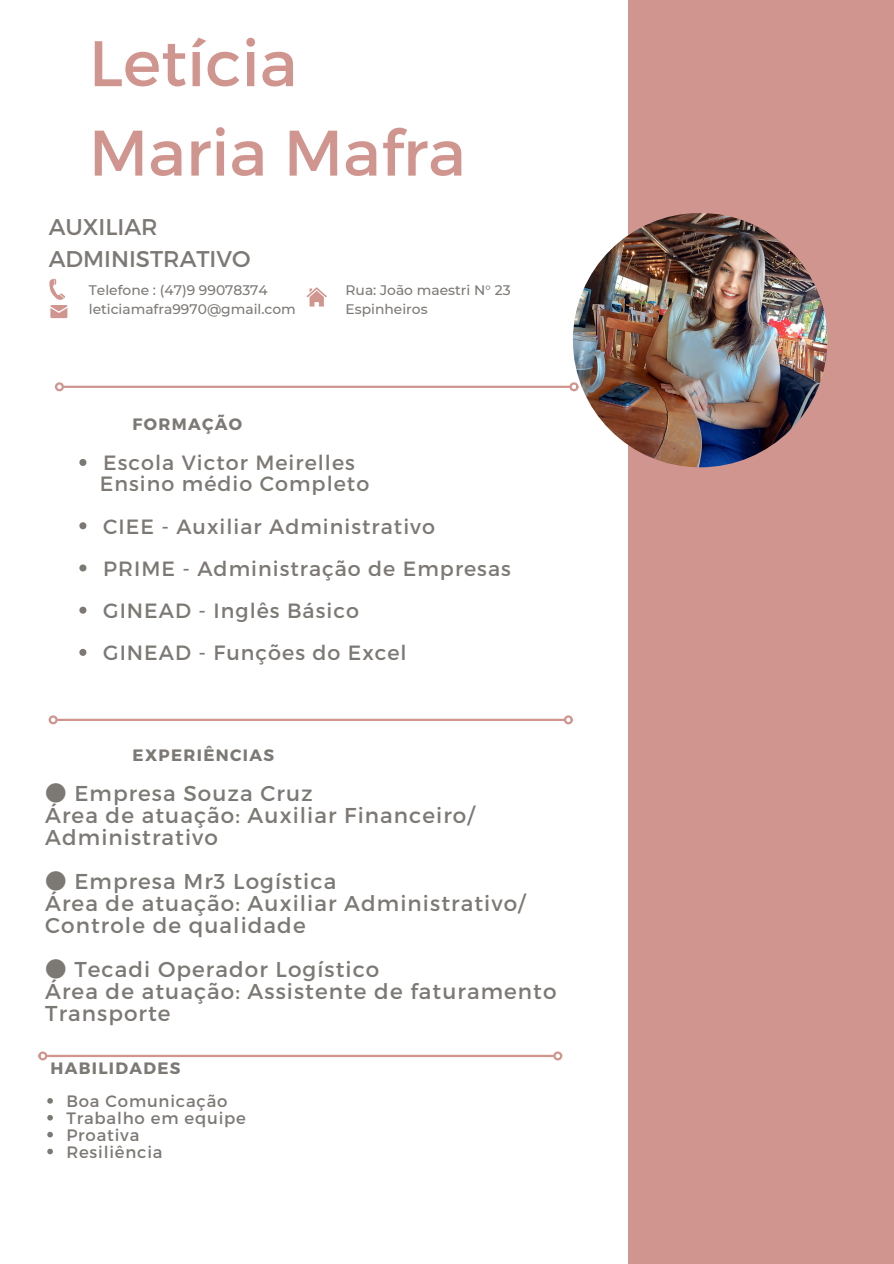
<style>
.page{position:relative;width:894px;height:1264px;background:#fff}
.page>*{position:absolute;margin:0;border:0;box-sizing:border-box;transform-origin:0 0}
.t1{font:64.2px/89.4px "Montserrat";color:#d1958f}
.t2{font:22.8px/31.5px "Montserrat";color:#7c7975}
.t3{font:21.45px/22px "Montserrat";letter-spacing:.05em;color:#7c7975}
.t4{font:20.55px "Montserrat";letter-spacing:.05em;color:#7c7975}
.t5{font:16.5px "Montserrat";letter-spacing:.05em;color:#7c7975}
.t6{font:700 16.5px "Montserrat";letter-spacing:.08em;color:#7c7975}
.t7{font:500 13.8px "Montserrat";color:#7c7975}
.s1{font-family:"Noto Sans CJ Ksc"}
</style>
<div class="page">
<div style="left:627px;top:0;width:266px;height:1263px;background:#d1958f"></div>
<img style="left:572px;top:213px;width:255px;height:254px;border-radius:50%">
<svg style="left:49px;top:278px;width:18px;height:40px"></svg>
<svg style="left:306px;top:287px;width:21px;height:19px"></svg>
<svg style="left:79px;top:459px;width:7px;height:7px"></svg>
<svg style="left:79px;top:522px;width:7px;height:7px"></svg>
<svg style="left:79px;top:564px;width:7px;height:7px"></svg>
<svg style="left:79px;top:606px;width:7px;height:7px"></svg>
<svg style="left:79px;top:649px;width:7px;height:7px"></svg>
<svg style="left:47px;top:1098px;width:6px;height:5px"></svg>
<svg style="left:47px;top:1115px;width:6px;height:5px"></svg>
<svg style="left:47px;top:1131px;width:6px;height:6px"></svg>
<svg style="left:47px;top:1148px;width:6px;height:6px"></svg>
<hr style="left:63px;top:386px;width:507px;height:2px;background:#d1958f">
<div style="left:55px;top:382px;width:9px;height:9px;border:2px solid #d1958f;border-radius:50%"></div>
<div style="left:569px;top:382px;width:9px;height:9px;border:2px solid #d1958f;border-radius:50%"></div>
<hr style="left:57px;top:718px;width:507px;height:3px;background:#d1958f">
<div style="left:49px;top:715px;width:9px;height:9px;border:2px solid #d1958f;border-radius:50%"></div>
<div style="left:563px;top:715px;width:9px;height:9px;border:2px solid #d1958f;border-radius:50%"></div>
<hr style="left:47px;top:1054px;width:506px;height:3px;background:#d1958f">
<div style="left:38px;top:1051px;width:9px;height:9px;border:2px solid #d1958f;border-radius:50%"></div>
<div style="left:553px;top:1051px;width:9px;height:9px;border:2px solid #d1958f;border-radius:50%"></div>
<h2 class="t1" style="left:89px;top:15px;width:378px">Letícia<br>Maria Mafra</h2>
<p class="t2" style="left:49px;top:210px;width:203px">AUXILIAR<br>ADMINISTRATIVO</p>
<p class="t7" style="left:89px;top:281px;width:180px">Telefone : (47)9 99078374</p>
<p class="t7" style="left:89px;top:300px;width:208px">leticiamafra9970@gmail.com</p>
<p class="t7" style="left:345px;top:281px;width:166px">Rua: João maestri N° 23</p>
<p class="t7" style="left:345px;top:300px;width:83px">Espinheiros</p>
<p class="t6" style="left:133px;top:413px;width:111px">FORMAÇÃO</p>
<h3 class="t4" style="left:103px;top:449px;width:253px">Escola Victor Meirelles</h3>
<p class="t4" style="left:100px;top:470px;width:271px">Ensino médio Completo</p>
<p class="t4" style="left:103px;top:513px;width:333px">CIEE - Auxiliar Administrativo</p>
<p class="t4" style="left:103px;top:555px;width:409px">PRIME - Administração de Empresas</p>
<p class="t4" style="left:103px;top:597px;width:257px">GINEAD - Inglês Básico</p>
<h4 class="t4" style="left:103px;top:639px;width:305px">GINEAD - Funções do Excel</h4>
<p class="t6" style="left:133px;top:744px;width:143px">EXPERIÊNCIAS</p>
<p class="t3" style="left:45px;top:781px;width:430px"><span class="s1">●</span> Empresa Souza Cruz<br>Área de atuação: Auxiliar Financeiro/<br>Administrativo</p>
<p class="t3" style="left:45px;top:869px;width:481px"><span class="s1">●</span> Empresa Mr3 Logística<br>Área de atuação: Auxiliar Administrativo/<br>Controle de qualidade</p>
<h4 class="t3" style="left:45px;top:957px;width:512px"><span class="s1">●</span> Tecadi Operador Logístico<br>Área de atuação: Assistente de faturamento<br>Transporte</h4>
<h3 class="t6" style="left:50px;top:1056px;width:132px">HABILIDADES</h3>
<h3 class="t5" style="left:66px;top:1090px;width:163px">Boa Comunicação</h3>
<h3 class="t5" style="left:66px;top:1107px;width:181px">Trabalho em equipe</h3>
<h4 class="t5" style="left:66px;top:1124px;width:75px">Proativa</h4>
<p class="t5" style="left:66px;top:1141px;width:98px">Resiliência</p>
</div>
